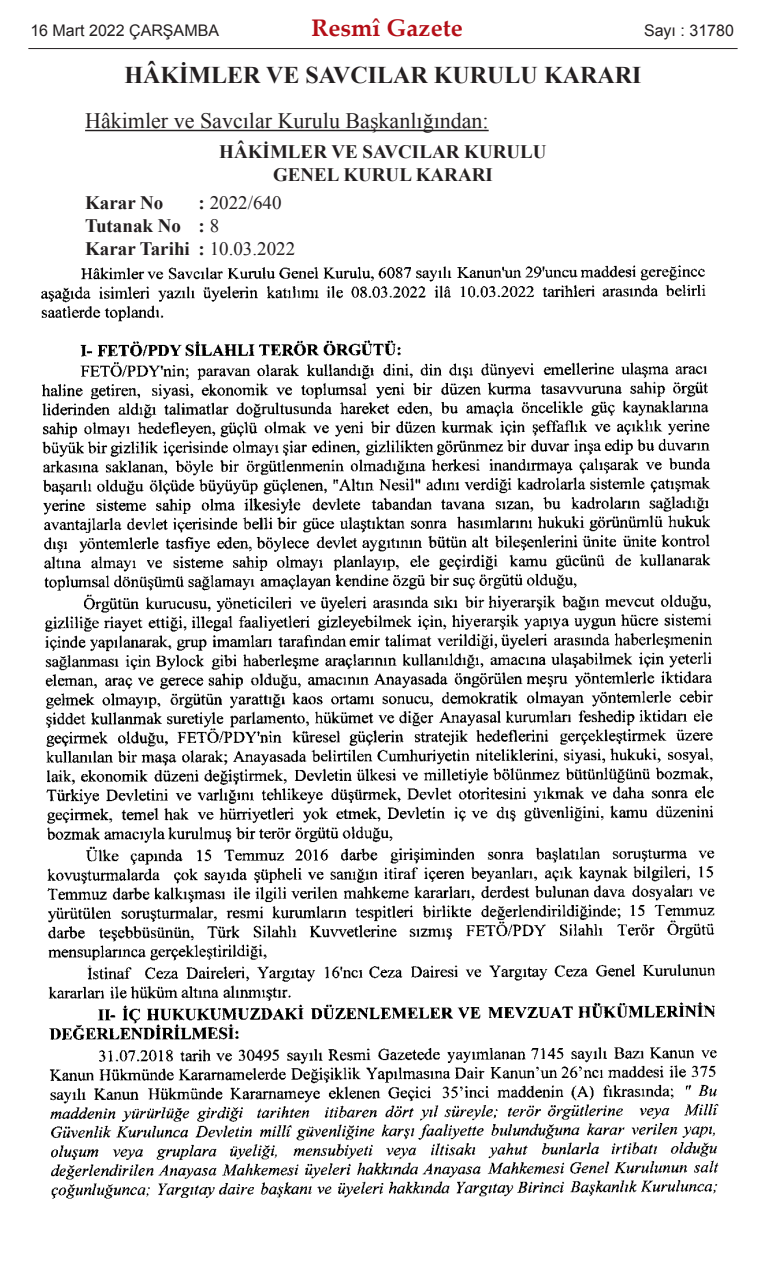
<style>
.page{position:relative;width:766px;height:1269px;background:#fff}
.page>*{position:absolute;margin:0;border:0;box-sizing:border-box;transform-origin:0 0}
.t1{font:700 24px "Times New Roman";color:#231f20}
.t2{font:700 24px "Palatino Linotype";color:#b40e16}
.t3{font:22px "Times New Roman";color:#231f20}
.t4{font:700 19px/22.8px "Times New Roman";color:#231f20;text-align:center}
.t5{font:16px "Arial";color:#231f20}
.s1{font-weight:400}
</style>
<div class="page">
<hr style="left:85px;top:130px;width:403px;height:1px;background:#231f20">
<img style="left:41px;top:265px;width:678px;height:934px">
<hr style="left:28px;top:48px;width:709px;height:1px;background:#231f20">
<p class="t5" style="left:30px;top:21px;width:190px">16 Mart 2022 ÇARŞAMBA</p>
<p class="t2" style="left:311px;top:18px;width:153px">Resmî Gazete</p>
<p class="t5" style="left:643px;top:21px;width:91px">Sayı : 31780</p>
<p class="t1" style="left:124px;top:62px;width:518px">HÂKİMLER VE SAVCILAR KURULU KARARI</p>
<p class="t3" style="left:85px;top:108px;width:405px">Hâkimler ve Savcılar Kurulu Başkanlığından:</p>
<p class="t4" style="left:219px;top:140px;width:329px">HÂKİMLER VE SAVCILAR KURULU<br>GENEL KURUL KARARI</p>
<p class="t4" style="left:85px;top:192px;width:80px">Karar No</p>
<p class="t4" style="left:85px;top:192px;width:211px;text-align:left;text-indent:113px">: <span class="s1">2022/640<br></span>Tutanak No : <span class="s1">8<br></span>Karar Tarihi : <span class="s1">10.03.2022</span></p>
</div>
